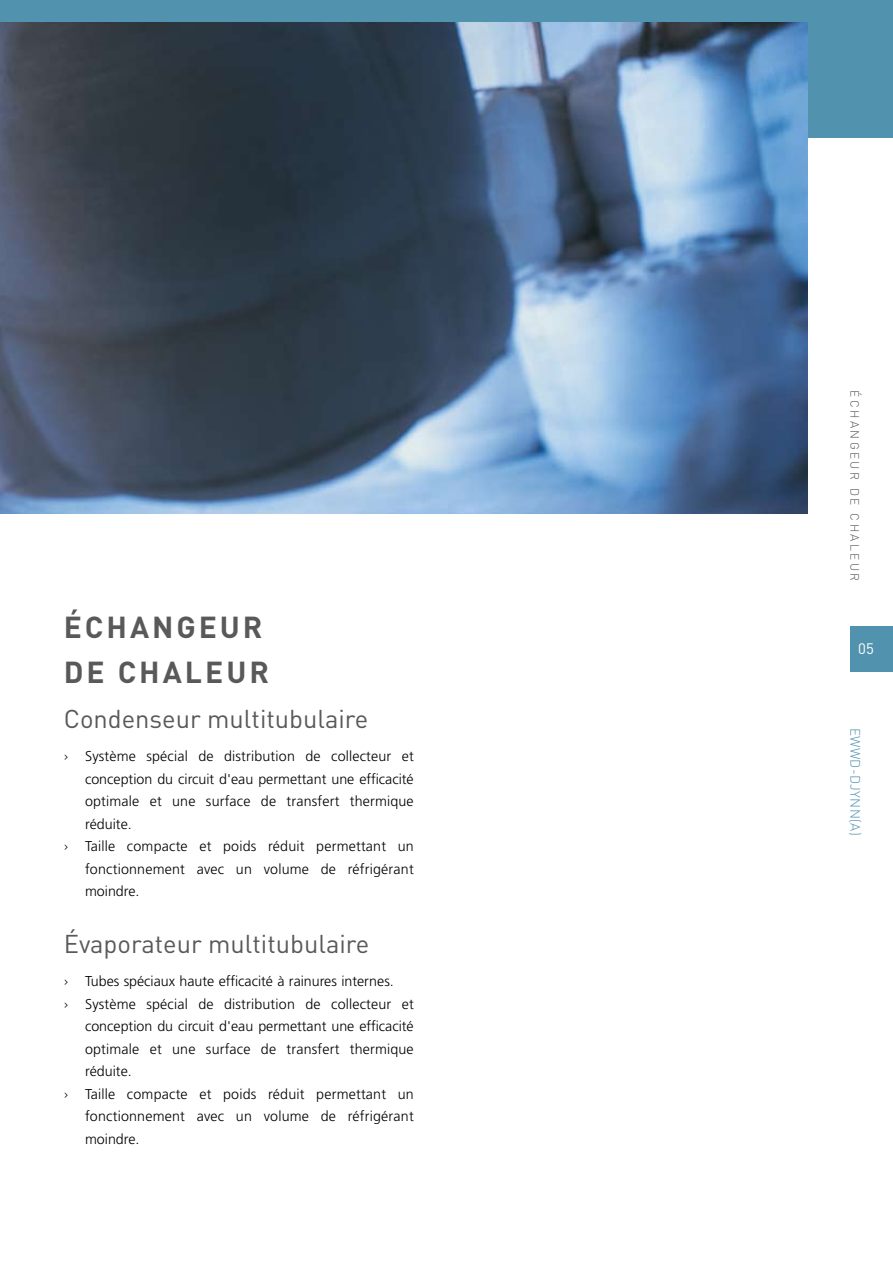
<style>
.page{position:relative;width:893px;height:1263px;background:#fff}
.page>*{position:absolute;margin:0;border:0;box-sizing:border-box;transform-origin:0 0}
.t1{font:700 30px/45px "DIN";letter-spacing:.1em;color:#595959}
.t2{font:25.5px "DIN";color:#595959}
.t3{font:15px "DIN";color:#fff}
.t4{font:300 14.25px "Frutiger";letter-spacing:.01em;color:#000}
.t5{font:300 13.5px "DIN";letter-spacing:.025em;color:#5193af}
.t6{font:300 12px "DIN";letter-spacing:.2em;color:#595959}
.s1{font-family:"DIN"}
</style>
<div class="page">
<div style="left:788px;top:0;width:105px;height:137px;background:#5193af"></div>
<div style="left:850px;top:626px;width:43px;height:45px;background:#5193af"></div>
<img style="left:0;top:21px;width:807px;height:493px">
<div style="left:0;top:0;width:829px;height:21px;background:#5193af"></div>
<h1 class="t1" style="left:64px;top:603px;width:207px">ÉCHANGEUR<br>DE CHALEUR</h1>
<h2 class="t2" style="left:64px;top:704px;width:306px">Condenseur multitubulaire</h2>
<p class="t4" style="left:64px;top:748px;width:352px"><span class="s1">›</span> Système spécial de distribution de collecteur et</p>
<p class="t4" style="left:85px;top:771px;width:330px">conception du circuit d'eau permettant une efficacité</p>
<p class="t4" style="left:85px;top:793px;width:330px">optimale et une surface de transfert thermique</p>
<p class="t4" style="left:85px;top:816px;width:48px">réduite.</p>
<p class="t4" style="left:64px;top:838px;width:352px"><span class="s1">›</span> Taille compacte et poids réduit permettant un</p>
<p class="t4" style="left:85px;top:861px;width:330px">fonctionnement avec un volume de réfrigérant</p>
<p class="t4" style="left:85px;top:883px;width:56px">moindre.</p>
<h2 class="t2" style="left:64px;top:929px;width:307px">Évaporateur multitubulaire</h2>
<p class="t4" style="left:64px;top:973px;width:332px"><span class="s1">›</span> Tubes spéciaux haute efficacité à rainures internes.</p>
<p class="t4" style="left:64px;top:996px;width:352px"><span class="s1">›</span> Système spécial de distribution de collecteur et</p>
<p class="t4" style="left:85px;top:1018px;width:330px">conception du circuit d'eau permettant une efficacité</p>
<p class="t4" style="left:85px;top:1041px;width:330px">optimale et une surface de transfert thermique</p>
<p class="t4" style="left:85px;top:1063px;width:48px">réduite.</p>
<p class="t4" style="left:64px;top:1086px;width:352px"><span class="s1">›</span> Taille compacte et poids réduit permettant un</p>
<p class="t4" style="left:85px;top:1108px;width:330px">fonctionnement avec un volume de réfrigérant</p>
<p class="t4" style="left:85px;top:1131px;width:56px">moindre.</p>
<p class="t6" style="left:863px;top:390px;width:193px;rotate:90deg">ÉCHANGEUR DE CHALEUR</p>
<p class="t3" style="left:858px;top:640px;width:17px">05</p>
<p class="t5" style="left:864px;top:728px;width:109px;rotate:90deg">EWWD-DJYNN(A)</p>
</div>
